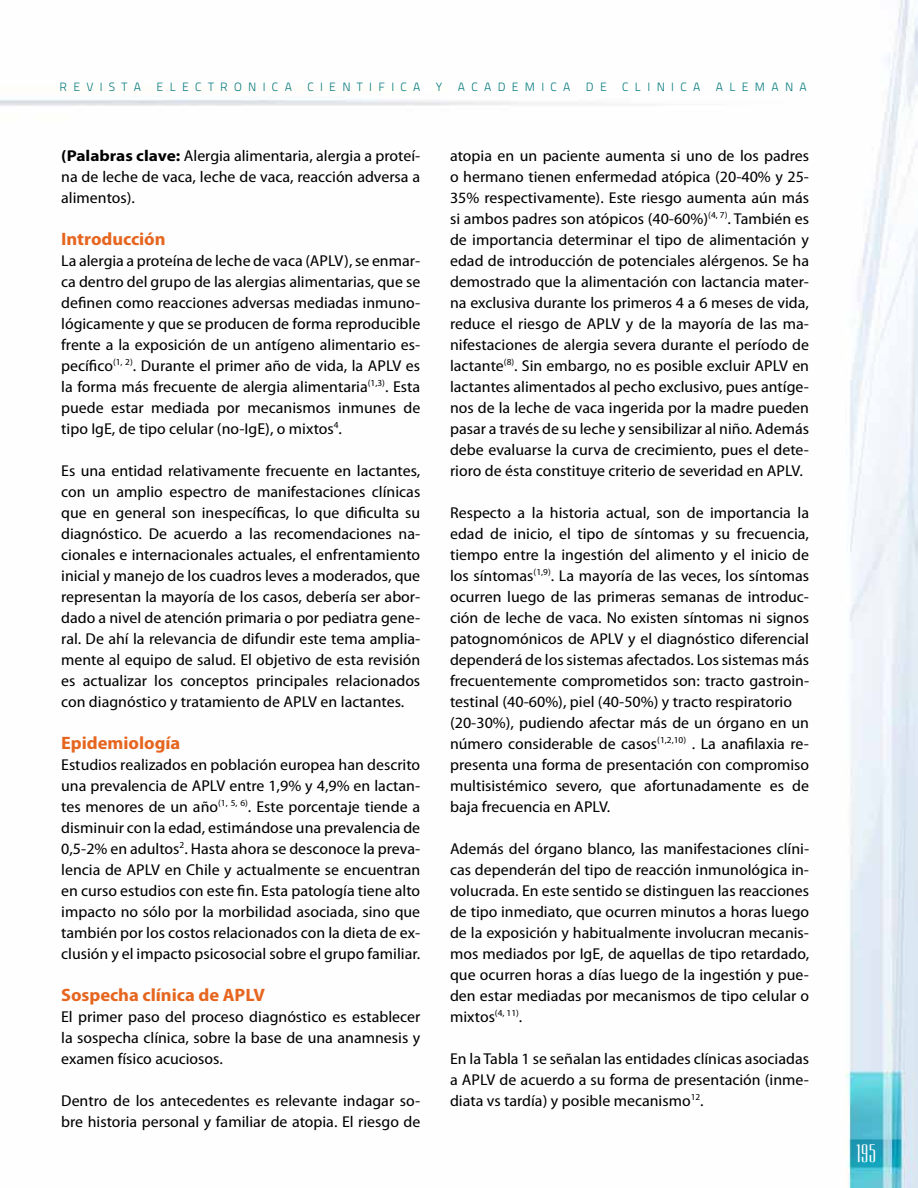
<style>
.page{position:relative;width:918px;height:1188px;background:#fff}
.page>*{position:absolute;margin:0;border:0;box-sizing:border-box;transform-origin:0 0}
.t1{font:21px "Ultra Condensed Sans Serif";color:#fff}
.t2{font:700 semi-condensed 18px "Myriad Pro";color:#e66620;scale:1.1 1}
.t3{font:semi-condensed 15.75px/21px "Myriad Pro";color:#000;text-align:justify;scale:1.1 1}
.t4{font:12px "Titillium Text 14 L 250 wt";letter-spacing:.525em;color:#00787c}
.s1{font-weight:700;font-stretch:normal}
</style>
<div class="page">
<img style="left:0;top:0;width:918px;height:1188px">
<p class="t4" style="left:60px;top:79px;width:83px">REVISTA</p>
<p class="t4" style="left:157px;top:79px;width:137px">ELECTRONICA</p>
<p class="t4" style="left:307px;top:79px;width:115px">CIENTIFICA</p>
<p class="t4" style="left:436px;top:79px;width:8px">Y</p>
<p class="t4" style="left:458px;top:79px;width:114px">ACADEMICA</p>
<p class="t4" style="left:586px;top:79px;width:22px">D E</p>
<p class="t4" style="left:622px;top:79px;width:80px">CLINICA</p>
<p class="t4" style="left:716px;top:79px;width:93px">ALEMANA</p>
<p class="t3" style="left:61px;top:145px;width:328px"><span class="s1">(Palabras clave:</span> Alergia alimentaria, alergia a proteí&shy;na de leche de vaca, leche de vaca, reacción adversa a alimentos).</p>
<p class="t2" style="left:61px;top:227px;width:96px">Introducción</p>
<p class="t3" style="left:61px;top:250px;width:328px">La alergia a proteína de leche de vaca (APLV), se enmar&shy;ca dentro del grupo de las alergias alimentarias, que se definen como reacciones adversas mediadas inmuno&shy;lógicamente y que se producen de forma reproducible frente a la exposición de un antígeno alimentario es&shy;pecífico<sup>(1,</sup> <sup>2)</sup>. Durante el primer año de vida, la APLV es la forma más frecuente de alergia alimentaria<sup>(1,3)</sup>. Esta puede estar mediada por mecanismos inmunes de tipo IgE, de tipo celular (no-IgE), o mixtos<sup>4</sup>.</p>
<p class="t3" style="left:61px;top:460px;width:328px">Es una entidad relativamente frecuente en lactantes, con un amplio espectro de manifestaciones clínicas que en general son inespecíficas, lo que dificulta su diagnóstico. De acuerdo a las recomendaciones na&shy;cionales e internacionales actuales, el enfrentamiento inicial y manejo de los cuadros leves a moderados, que representan la mayoría de los casos, debería ser abor&shy;dado a nivel de atención primaria o por pediatra gene&shy;ral. De ahí la relevancia de difundir este tema amplia&shy;mente al equipo de salud. El objetivo de esta revisión es actualizar los conceptos principales relacionados con diagnóstico y tratamiento de APLV en lactantes.</p>
<p class="t2" style="left:61px;top:731px;width:110px">Epidemiología</p>
<p class="t3" style="left:61px;top:754px;width:328px">Estudios realizados en población europea han descrito una prevalencia de APLV entre 1,9% y 4,9% en lactan&shy;tes menores de un año<sup>(1,</sup> <sup>5,</sup> <sup>6)</sup>. Este porcentaje tiende a disminuir con la edad, estimándose una prevalencia de 0,5-2% en adultos<sup>2</sup>. Hasta ahora se desconoce la preva&shy;lencia de APLV en Chile y actualmente se encuentran en curso estudios con este fin. Esta patología tiene alto impacto no sólo por la morbilidad asociada, sino que también por los costos relacionados con la dieta de ex&shy;clusión y el impacto psicosocial sobre el grupo familiar.</p>
<p class="t2" style="left:61px;top:983px;width:187px">Sospecha clínica de APLV</p>
<p class="t3" style="left:61px;top:1006px;width:328px">El primer paso del proceso diagnóstico es establecer la sospecha clínica, sobre la base de una anamnesis y examen físico acuciosos.</p>
<p class="t3" style="left:61px;top:1090px;width:328px">Dentro de los antecedentes es relevante indagar so&shy;bre historia personal y familiar de atopia. El riesgo de</p>
<p class="t3" style="left:450px;top:145px;width:328px">atopia en un paciente aumenta si uno de los padres o hermano tienen enfermedad atópica (20-40% y 25- 35% respectivamente). Este riesgo aumenta aún más si ambos padres son atópicos (40-60%)<sup>(4,</sup> <sup>7)</sup>. También es de importancia determinar el tipo de alimentación y edad de introducción de potenciales alérgenos. Se ha demostrado que la alimentación con lactancia mater&shy;na exclusiva durante los primeros 4 a 6 meses de vida, reduce el riesgo de APLV y de la mayoría de las ma&shy;nifestaciones de alergia severa durante el período de lactante<sup>(8)</sup>. Sin embargo, no es posible excluir APLV en lactantes alimentados al pecho exclusivo, pues antíge&shy;nos de la leche de vaca ingerida por la madre pueden pasar a través de su leche y sensibilizar al niño. Además debe evaluarse la curva de crecimiento, pues el dete&shy;rioro de ésta constituye criterio de severidad en APLV.</p>
<p class="t3" style="left:450px;top:502px;width:328px;text-align:left">Respecto a la historia actual, son de importancia la edad de inicio, el tipo de síntomas y su frecuencia, tiempo entre la ingestión del alimento y el inicio de los síntomas<sup>(1,9)</sup>. La mayoría de las veces, los síntomas ocurren luego de las primeras semanas de introduc&shy;ción de leche de vaca. No existen síntomas ni signos patognomónicos de APLV y el diagnóstico diferencial dependerá de los sistemas afectados. Los sistemas más frecuentemente comprometidos son: tracto gastroin&shy;testinal (40-60%), piel (40-50%) y tracto respiratorio (20-30%), pudiendo afectar más de un órgano en un número considerable de casos<sup>(1,2,10)</sup> . La anafilaxia re&shy;presenta una forma de presentación con compromiso multisistémico severo, que afortunadamente es de baja frecuencia en APLV.</p>
<p class="t3" style="left:450px;top:838px;width:328px">Además del órgano blanco, las manifestaciones clíni&shy;cas dependerán del tipo de reacción inmunológica in&shy;volucrada. En este sentido se distinguen las reacciones de tipo inmediato, que ocurren minutos a horas luego de la exposición y habitualmente involucran mecanis&shy;mos mediados por IgE, de aquellas de tipo retardado, que ocurren horas a días luego de la ingestión y pue&shy;den estar mediadas por mecanismos de tipo celular o mixtos<sup>(4,</sup> <sup>11)</sup>.</p>
<p class="t3" style="left:450px;top:1048px;width:328px">En la Tabla 1 se señalan las entidades clínicas asociadas a APLV de acuerdo a su forma de presentación (inme&shy;diata vs tardía) y posible mecanismo<sup>12</sup>.</p>
<h1 class="t1" style="left:855px;top:1140px;width:22px">195</h1>
</div>
